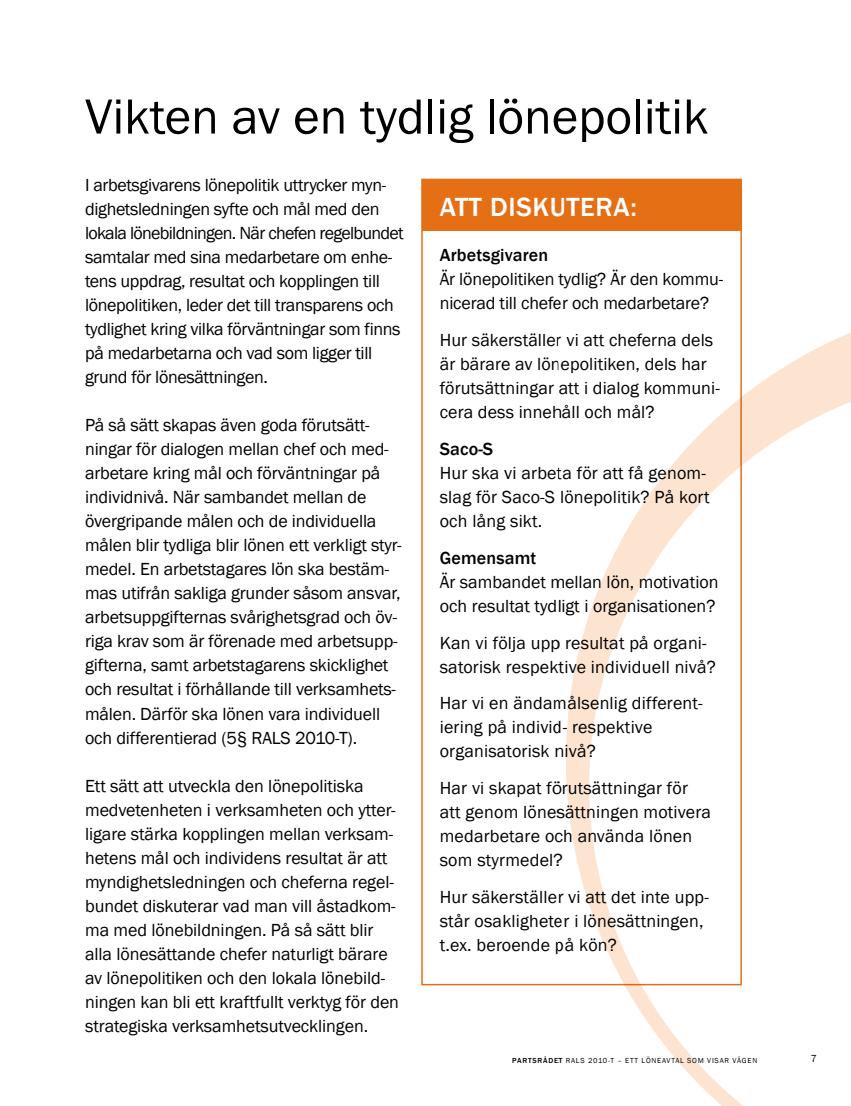
<style>
.page{position:relative;width:851px;height:1106px;background:#fff}
.page>*{position:absolute;margin:0;border:0;box-sizing:border-box;transform-origin:0 0}
.part_kap_rubrik{font:51px "Franklin Gothic";color:#000}
.Fakta_rubrik{font:500 27px "Franklin Gothic";letter-spacing:.025em;color:#fff}
.part_område_brödtext{font:18px/24px "Franklin Gothic";letter-spacing:-.01em;color:#000}
.Fakta_brödtext{font:18px/24px "Franklin Gothic";letter-spacing:.01em;color:#000}
.Fakta_brödtext-2{font:18px/24px "Franklin Gothic";letter-spacing:-.01em;color:#000}
.Fakta_underrubrik{font:500 18px "Franklin Gothic";letter-spacing:.01em;color:#000}
.t1{font:10.5px "Franklin Gothic";color:#000}
.t2{font:7.5px "Franklin Gothic";letter-spacing:.1em;color:#000}
.s1{font-weight:500}
</style>
<div class="page">
<div style="left:422px;top:179px;width:319px;height:52px;background:#e56f15"></div>
<svg style="left:559px;top:289px;width:291px;height:817px"></svg>
<p class="part_kap_rubrik" style="left:85px;top:85px;width:624px">Vikten av en tydlig lönepolitik</p>
<p class="part_område_brödtext" style="left:85px;top:174px;width:320px">I arbetsgivarens lönepolitik uttrycker myn&shy;dighetsledningen syfte och mål med den lokala lönebildningen. När chefen regelbundet samtalar med sina medarbetare om enhe&shy;tens uppdrag, resultat och kopplingen till lönepolitiken, leder det till transparens och tydlighet kring vilka förväntningar som finns på medarbetarna och vad som ligger till grund för lönesättningen.</p>
<p class="part_område_brödtext" style="left:85px;top:414px;width:318px">På så sätt skapas även goda förutsätt&shy;ningar för dialogen mellan chef och med&shy;arbetare kring mål och förväntningar på individnivå. När sambandet mellan de övergripande målen och de individuella målen blir tydliga blir lönen ett verkligt styr&shy;medel. En arbetstagares lön ska bestäm&shy;mas utifrån sakliga grunder såsom ansvar, arbetsuppgifternas svårighetsgrad och öv&shy;riga krav som är förenade med arbetsupp&shy;gifterna, samt arbetstagarens skicklighet och resultat i förhållande till verksamhets&shy;målen. Därför ska lönen vara individuell och differentierad (5§ RALS 2010-T).</p>
<p class="part_område_brödtext" style="left:85px;top:774px;width:315px">Ett sätt att utveckla den lönepolitiska medvetenheten i verksamheten och ytter&shy;ligare stärka kopplingen mellan verksam&shy;hetens mål och individens resultat är att myndighetsledningen och cheferna regel&shy;bundet diskuterar vad man vill åstadkom&shy;ma med lönebildningen. På så sätt blir alla lönesättande chefer naturligt bärare av lönepolitiken och den lokala lönebild&shy;ningen kan bli ett kraftfullt verktyg för den strategiska verksamhetsutvecklingen.</p>
<p class="Fakta_rubrik" style="left:439px;top:190px;width:199px">ATT DISKUTERA:</p>
<p class="Fakta_underrubrik" style="left:439px;top:244px;width:110px">Arbetsgivaren</p>
<p class="Fakta_brödtext-2" style="left:439px;top:268px;width:285px">Är lönepolitiken tydlig? Är den kommu&shy;nicerad till chefer och medarbetare?</p>
<p class="Fakta_brödtext" style="left:439px;top:328px;width:281px">Hur säkerställer vi att cheferna dels är bärare av lönepolitiken, dels har förutsättningar att i dialog kommuni&shy;cera dess innehåll och mål?</p>
<p class="Fakta_underrubrik" style="left:439px;top:438px;width:55px">Saco-S</p>
<p class="Fakta_brödtext" style="left:439px;top:461px;width:271px">Hur ska vi arbeta för att få genom&shy;slag för Saco-S lönepolitik? På kort och lång sikt.</p>
<p class="Fakta_underrubrik" style="left:439px;top:546px;width:98px">Gemensamt</p>
<p class="Fakta_brödtext" style="left:439px;top:570px;width:280px">Är sambandet mellan lön, motivation och resultat tydligt i organisationen?</p>
<p class="Fakta_brödtext" style="left:439px;top:631px;width:278px">Kan vi följa upp resultat på organi&shy;satorisk respektive individuell nivå?</p>
<p class="Fakta_brödtext" style="left:439px;top:691px;width:264px">Har vi en ändamålsenlig different&shy;iering på individ- respektive organisatorisk nivå?</p>
<p class="Fakta_brödtext" style="left:439px;top:776px;width:273px">Har vi skapat förutsättningar för att genom lönesättningen motivera medarbetare och använda lönen som styrmedel?</p>
<p class="Fakta_brödtext" style="left:439px;top:885px;width:270px">Hur säkerställer vi att det inte upp&shy;står osakligheter i lönesättningen, t.ex. beroende på kön?</p>
<p class="t2" style="left:512px;top:1055px;width:246px"><span class="s1">PARTSRÅDET</span> RALS 2010-T – ETT LÖNEAVTAL SOM VISAR VÄGEN</p>
<p class="t1" style="left:810px;top:1052px;width:8px">7</p>
</div>
